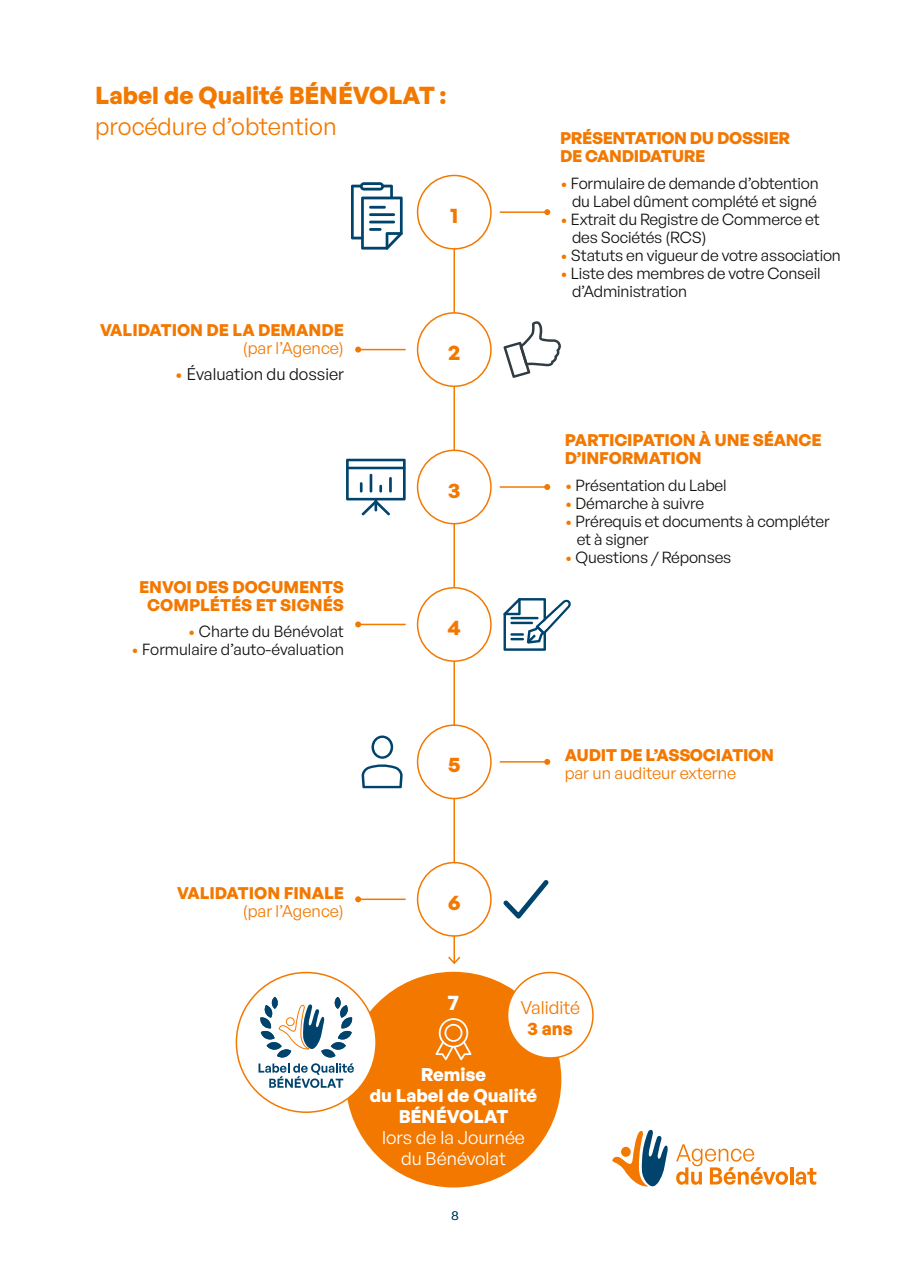
<style>
.page{position:relative;width:910px;height:1280px;background:#fff}
.page>*{position:absolute;margin:0;border:0;box-sizing:border-box;transform-origin:0 0}
.t1{font:700 24px "General Sans";color:#f37800}
.t2{font:24px "General Sans";color:#f37800}
.t3{font:700 21px "General Sans";color:#f37800}
.t4{font:700 21px "General Sans";color:#fff}
.t5{font:700 18px "General Sans";color:#fff}
.t6{font:18px "General Sans";color:#fff}
.t7{font:18px "General Sans";color:#f37800}
.t8{font:700 18px "General Sans";color:#f37800}
.t9{font:700 16.5px "General Sans";letter-spacing:-.01em;color:#f37800}
.t10{font:16.5px "General Sans";color:#f37800}
.t11{font:16.5px "General Sans";color:#11110f}
.t12{font:15.75px/18px "General Sans";letter-spacing:-.01em;color:#11110f}
.t13{font:12px "General Sans";color:#00446e}
.s1{color:#f37800}
</style>
<div class="page">
<hr style="left:453px;top:176px;width:2px;height:787px;background:#f37800">
<svg style="left:448px;top:955px;width:13px;height:10px"></svg>
<div style="left:346px;top:972px;width:215px;height:215px;background:#f37800;border-radius:50%"></div>
<div style="left:418px;top:175px;width:73px;height:74px;background:#fff;border-radius:50%"></div>
<div style="left:417px;top:175px;width:75px;height:75px;border:2px solid #f37800;border-radius:50%"></div>
<div style="left:418px;top:313px;width:73px;height:73px;background:#fff;border-radius:50%"></div>
<div style="left:417px;top:312px;width:75px;height:75px;border:2px solid #f37800;border-radius:50%"></div>
<div style="left:418px;top:450px;width:73px;height:74px;background:#fff;border-radius:50%"></div>
<div style="left:417px;top:450px;width:75px;height:74px;border:2px solid #f37800;border-radius:50%"></div>
<div style="left:418px;top:588px;width:73px;height:73px;background:#fff;border-radius:50%"></div>
<div style="left:417px;top:587px;width:75px;height:75px;border:2px solid #f37800;border-radius:50%"></div>
<div style="left:418px;top:725px;width:73px;height:73px;background:#fff;border-radius:50%"></div>
<div style="left:417px;top:724px;width:75px;height:75px;border:2px solid #f37800;border-radius:50%"></div>
<div style="left:418px;top:863px;width:73px;height:73px;background:#fff;border-radius:50%"></div>
<div style="left:417px;top:862px;width:75px;height:75px;border:2px solid #f37800;border-radius:50%"></div>
<hr style="left:500px;top:211px;width:47px;height:2px;background:#f37800">
<svg style="left:544px;top:209px;width:6px;height:6px"></svg>
<svg style="left:351px;top:182px;width:52px;height:68px"></svg>
<hr style="left:358px;top:349px;width:48px;height:1px;background:#f37800">
<svg style="left:355px;top:347px;width:6px;height:6px"></svg>
<svg style="left:503px;top:321px;width:58px;height:57px"></svg>
<hr style="left:500px;top:486px;width:47px;height:2px;background:#f37800">
<svg style="left:544px;top:484px;width:6px;height:6px"></svg>
<svg style="left:346px;top:459px;width:60px;height:56px"></svg>
<hr style="left:389px;top:477px;width:3px;height:15px;background:#00446e">
<hr style="left:358px;top:624px;width:48px;height:1px;background:#f37800">
<svg style="left:355px;top:621px;width:6px;height:6px"></svg>
<svg style="left:435px;top:1018px;width:36px;height:42px"></svg>
<svg style="left:503px;top:598px;width:68px;height:53px"></svg>
<hr style="left:500px;top:761px;width:47px;height:2px;background:#f37800">
<svg style="left:544px;top:759px;width:6px;height:6px"></svg>
<svg style="left:361px;top:735px;width:42px;height:53px"></svg>
<hr style="left:358px;top:898px;width:48px;height:2px;background:#f37800">
<svg style="left:355px;top:896px;width:6px;height:6px"></svg>
<svg style="left:503px;top:880px;width:46px;height:39px"></svg>
<div style="left:508px;top:972px;width:85px;height:86px;background:#fff;border-radius:50%"></div>
<div style="left:507px;top:972px;width:87px;height:87px;border:2px solid #f37800;border-radius:50%"></div>
<div style="left:236px;top:972px;width:140px;height:140px;background:#fff;border-radius:50%"></div>
<svg style="left:258px;top:997px;width:96px;height:91px"></svg>
<svg style="left:612px;top:1129px;width:56px;height:58px"></svg>
<div style="left:621px;top:1147px;width:10px;height:10px;background:#f37800;border-radius:50%"></div>
<svg style="left:676px;top:1144px;width:112px;height:41px"></svg>
<hr style="left:790px;top:1167px;width:3px;height:17px;background:#f37800">
<svg style="left:795px;top:1168px;width:21px;height:17px"></svg>
<p class="t1" style="left:95px;top:80px;width:353px">Label de Qualité BÉNÉVOLAT :</p>
<p class="t2" style="left:95px;top:112px;width:243px">procédure d’obtention</p>
<p class="t9" style="left:100px;top:319px;width:245px">VALIDATION DE LA DEMANDE</p>
<p class="t10" style="left:243px;top:337px;width:103px">(par l’Agence)</p>
<p class="t11" style="left:175px;top:364px;width:171px"><span class="s1">•</span> Évaluation du dossier</p>
<p class="t9" style="left:139px;top:576px;width:206px">ENVOI DES DOCUMENTS</p>
<p class="t9" style="left:147px;top:594px;width:198px">COMPLÉTÉS ET SIGNÉS</p>
<p class="t12" style="left:188px;top:622px;width:158px"><span class="s1">•</span> Charte du Bénévolat</p>
<p class="t12" style="left:131px;top:640px;width:214px"><span class="s1">•</span> Formulaire d’auto-évaluation</p>
<p class="t9" style="left:177px;top:882px;width:168px">VALIDATION FINALE</p>
<p class="t10" style="left:243px;top:900px;width:103px">(par l’Agence)</p>
<p class="t3" style="left:450px;top:202px;width:10px">1</p>
<p class="t3" style="left:448px;top:339px;width:14px">2</p>
<p class="t3" style="left:448px;top:476px;width:14px">3</p>
<p class="t3" style="left:448px;top:614px;width:14px">4</p>
<p class="t3" style="left:448px;top:751px;width:14px">5</p>
<p class="t3" style="left:448px;top:889px;width:14px">6</p>
<p class="t4" style="left:448px;top:989px;width:13px">7</p>
<p class="t9" style="left:560px;top:128px;width:232px">PRÉSENTATION DU DOSSIER</p>
<p class="t9" style="left:560px;top:146px;width:147px">DE CANDIDATURE</p>
<p class="t12" style="left:560px;top:174px;width:260px"><span class="s1">•</span> Formulaire de demande d’obtention</p>
<p class="t12" style="left:572px;top:192px;width:246px">du Label dûment complété et signé</p>
<p class="t12" style="left:560px;top:210px;width:261px"><span class="s1">•</span> Extrait du Registre de Commerce et</p>
<p class="t12" style="left:572px;top:228px;width:136px">des Sociétés (RCS)</p>
<p class="t12" style="left:560px;top:246px;width:282px"><span class="s1">•</span> Statuts en vigueur de votre association</p>
<p class="t12" style="left:560px;top:264px;width:262px"><span class="s1">•</span> Liste des membres de votre Conseil</p>
<p class="t12" style="left:572px;top:282px;width:117px">d’Administration</p>
<p class="t9" style="left:565px;top:429px;width:258px">PARTICIPATION À UNE SÉANCE</p>
<p class="t9" style="left:565px;top:447px;width:139px">D’INFORMATION</p>
<p class="t12" style="left:565px;top:475px;width:164px"><span class="s1">•</span> Présentation du Label</p>
<p class="t12" style="left:565px;top:493px;width:141px"><span class="s1">•</span> Démarche à suivre</p>
<p class="t12" style="left:577px;top:511px;width:254px;text-indent:-12px"><span class="s1">•</span> Prérequis et documents à compléter et à signer</p>
<p class="t12" style="left:565px;top:547px;width:168px"><span class="s1">•</span> Questions / Réponses</p>
<p class="t9" style="left:565px;top:744px;width:211px">AUDIT DE L’ASSOCIATION</p>
<p class="t10" style="left:565px;top:763px;width:173px">par un auditeur externe</p>
<p class="t7" style="left:520px;top:996px;width:61px">Validité</p>
<p class="t8" style="left:528px;top:1017px;width:47px">3 ans</p>
<p class="t5" style="left:421px;top:1063px;width:67px">Remise</p>
<p class="t5" style="left:370px;top:1084px;width:169px">du Label de Qualité</p>
<p class="t5" style="left:399px;top:1105px;width:111px">BÉNÉVOLAT</p>
<p class="t6" style="left:382px;top:1126px;width:144px">lors de la Journée</p>
<p class="t6" style="left:401px;top:1147px;width:106px">du Bénévolat</p>
<p class="t13" style="left:451px;top:1208px;width:9px">8</p>
</div>
